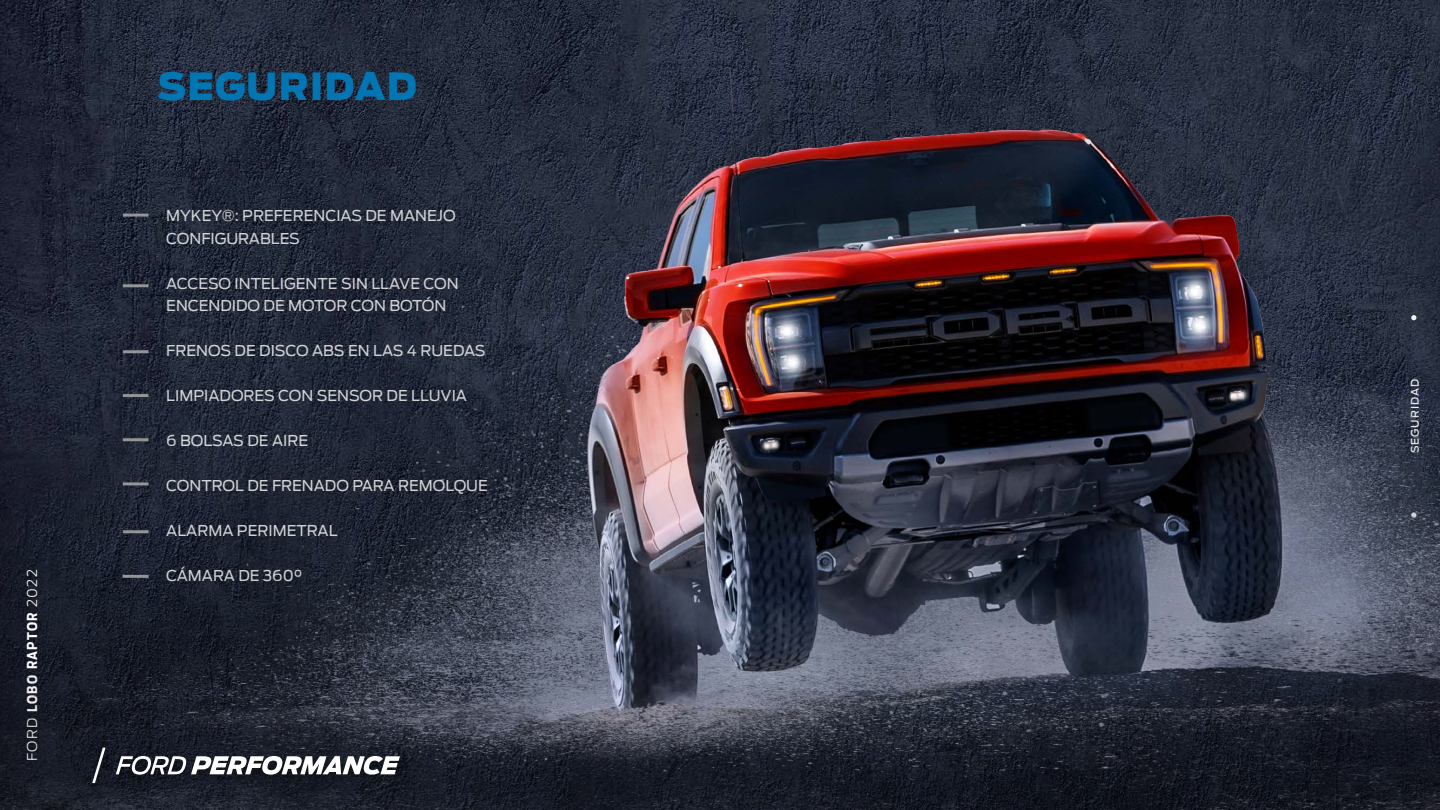
<style>
.page{position:relative;width:1440px;height:810px;background:#fff}
.page>*{position:absolute;margin:0;border:0;box-sizing:border-box;transform-origin:0 0}
.t1{font:37.5px "Ford Antenna Black";letter-spacing:.03em;color:#0276b3}
.t2{font:15px/22.5px "Ford Antenna Regular";color:#fff}
.t3{font:300 13.5px "Ford Antenna";letter-spacing:.1em;color:#f2f2f2}
.t4{font:500 10.5px "Ford Antenna";letter-spacing:.1em;color:#f2f2f2}
.s1{font-family:"Ford Antenna Cond Bold";font-weight:400}
.s2{font-family:"Ford Antenna Cond Bold";font-weight:400;color:#fff}
</style>
<div class="page">
<svg style="left:0;top:0;width:1440px;height:68px;background:#252b3c"></svg>
<img style="left:0;top:68px;width:1440px;height:742px">
<div style="left:89px;top:748px;width:320px;height:48px;background:#000;opacity:.3"></div>
<svg style="left:116px;top:756px;width:284px;height:19px"></svg>
<svg style="left:92px;top:748px;width:14px;height:35px"></svg>
<hr style="left:123px;top:214px;width:26px;height:3px;background:#b3b2b2">
<hr style="left:123px;top:284px;width:26px;height:3px;background:#b3b2b2">
<hr style="left:123px;top:350px;width:26px;height:3px;background:#b3b2b2">
<hr style="left:123px;top:394px;width:26px;height:3px;background:#b3b2b2">
<hr style="left:123px;top:438px;width:26px;height:3px;background:#b3b2b2">
<hr style="left:123px;top:482px;width:26px;height:3px;background:#b3b2b2">
<hr style="left:123px;top:530px;width:26px;height:3px;background:#b3b2b2">
<hr style="left:123px;top:575px;width:26px;height:3px;background:#b3b2b2">
<p class="t3" style="left:21px;top:761px;width:193px;rotate:-90deg">FORD <span class="s1">LOBO</span> <span class="s2">RAPTOR</span> 2022</p>
<h1 class="t1" style="left:158px;top:51px;width:260px">SEGURIDAD</h1>
<p class="t2" style="left:166px;top:203px;width:291px">MYKEY®: PREFERENCIAS DE MANEJO<br>CONFIGURABLES</p>
<p class="t2" style="left:166px;top:270px;width:294px">ACCESO INTELIGENTE SIN LLAVE CON<br>ENCENDIDO DE MOTOR CON BOTÓN</p>
<p class="t2" style="left:166px;top:338px;width:321px">FRENOS DE DISCO ABS EN LAS 4 RUEDAS</p>
<p class="t2" style="left:166px;top:383px;width:302px">LIMPIADORES CON SENSOR DE LLUVIA</p>
<p class="t2" style="left:166px;top:428px;width:143px">6 BOLSAS DE AIRE</p>
<p class="t2" style="left:166px;top:473px;width:323px">CONTROL DE FRENADO PARA REMOLQUE</p>
<p class="t2" style="left:166px;top:518px;width:173px">ALARMA PERIMETRAL</p>
<p class="t2" style="left:166px;top:563px;width:138px">CÁMARA DE 360°</p>
<p class="t4" style="left:1406px;top:453px;width:76px;rotate:-90deg">SEGURIDAD</p>
</div>
